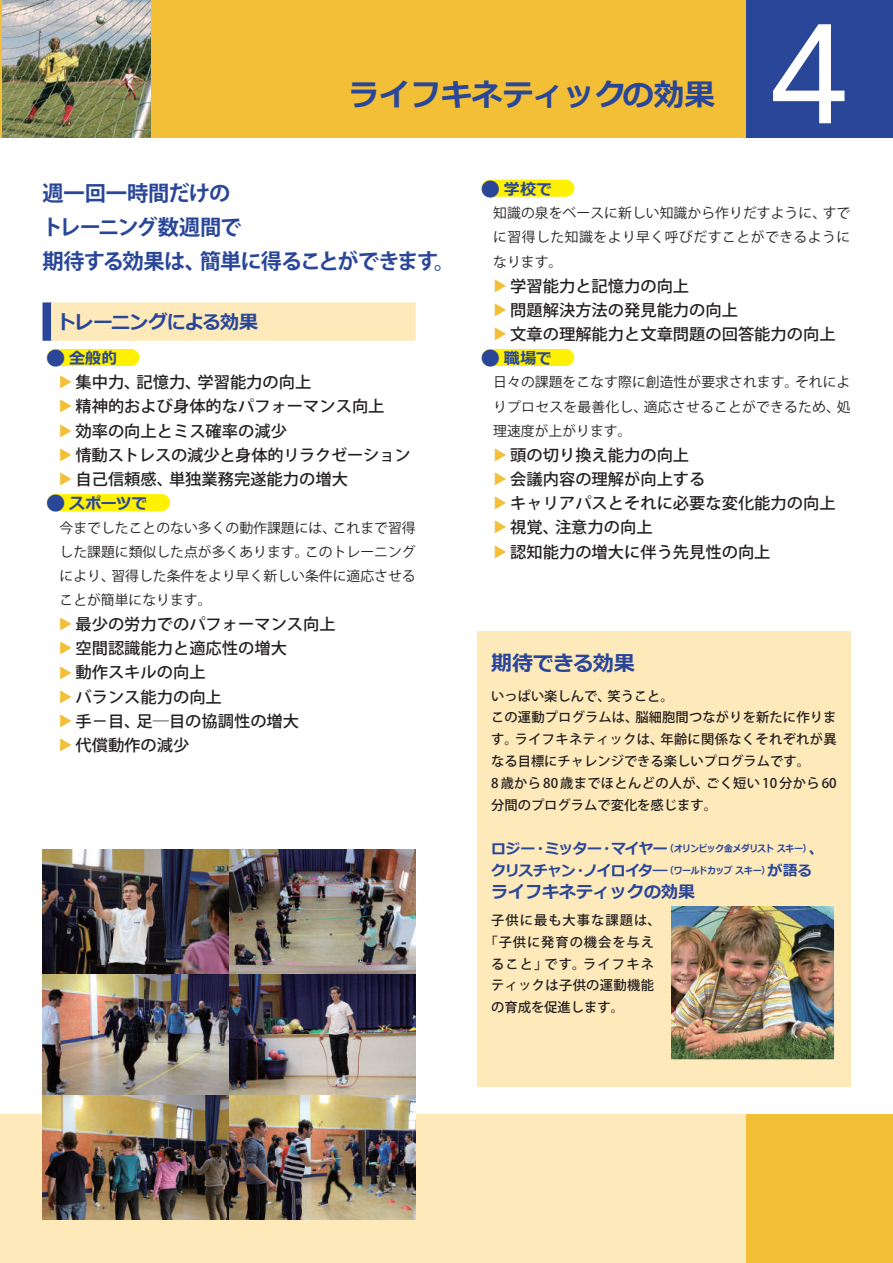
<style>
.page{position:relative;width:893px;height:1263px;background:#fff}
.page>*{position:absolute;margin:0;border:0;box-sizing:border-box;transform-origin:0 0}
.t1{font:125.55px "UD Shin Go NT Pro";color:#fff}
.t2{font:700 30.9px "Meiryo";color:#294699}
.t3{font:700 21.3px/34px "Koz Go Pro";letter-spacing:-.045em;color:#294699}
.t4{font:700 21.3px "Meiryo";letter-spacing:-.035em;color:#294699}
.t5{font:700 19.2px "Meiryo";letter-spacing:-.05em;color:#294699}
.t6{font:700 16.95px "Meiryo";color:#294699}
.t7{font:500 15.9px "Koz Go Pro";color:#231f20}
.t8{font:700 15.9px "Meiryo";letter-spacing:.01em;color:#294699}
.t9{font:700 14.85px "Meiryo";letter-spacing:-.06em;color:#294699}
.t10{font:13.8px/24.2px "Koz Go Pro";letter-spacing:.005em;color:#231f20;text-align:justify}
.t11{font:13.8px "Koz Go Pro";color:#f3bf37}
.t12{font:500 13.35px/21.8px "Koz Go Pro";letter-spacing:.01em;color:#231f20}
.t13{font:500 13.35px "Koz Go Pro";letter-spacing:.075em;color:#231f20}
.t14{font:500 13.35px "Koz Go Pro";letter-spacing:.07em;color:#231f20}
.t15{font:500 13.35px "Koz Go Pro";letter-spacing:.08em;color:#231f20}
.t16{font:700 9.6px "Meiryo";letter-spacing:-.035em;color:#294699;scale:.9 1}
.s1{font-size:26.55px}
.s2{font-size:14.85px}
.s3{font-size:9.6px}
</style>
<div class="page">
<hr style="left:0;top:1114px;width:4px;height:149px;background:#fee9ba">
<div style="left:2px;top:1114px;width:891px;height:149px;background:#fee9ba"></div>
<hr style="left:0;top:0;width:3px;height:138px;background:#f3bf37">
<div style="left:2px;top:0;width:891px;height:138px;background:#f3bf37"></div>
<div style="left:746px;top:0;width:147px;height:138px;background:#294699"></div>
<div style="left:746px;top:1114px;width:147px;height:149px;background:#f3bf37"></div>
<img style="left:2px;top:0;width:149px;height:138px">
<img style="left:43px;top:849px;width:373px;height:370px">
<svg style="left:565px;top:180px;width:1px;height:17px"></svg>
<div style="left:488px;top:180px;width:77px;height:17px;background:#fff101"></div>
<svg style="left:565px;top:349px;width:1px;height:17px"></svg>
<div style="left:488px;top:349px;width:77px;height:17px;background:#fff101"></div>
<div style="left:43px;top:302px;width:9px;height:39px;background:#294699"></div>
<div style="left:51px;top:302px;width:365px;height:39px;background:#fee9ba"></div>
<svg style="left:130px;top:349px;width:1px;height:17px"></svg>
<div style="left:53px;top:349px;width:77px;height:17px;background:#fff101"></div>
<svg style="left:161px;top:494px;width:1px;height:17px"></svg>
<div style="left:53px;top:494px;width:108px;height:17px;background:#fff101"></div>
<div style="left:477px;top:631px;width:373px;height:455px;background:#fee9ba"></div>
<img style="left:671px;top:907px;width:163px;height:153px">
<h2 class="t2" style="left:349px;top:73px;width:368px">ライフキネティックの効果</h2>
<h1 class="t1" style="left:767px;top:-26px;width:84px">4</h1>
<h3 class="t3" style="left:42px;top:177px;width:415px">週一回一時間だけの<br>トレーニング数週間で<br>期待する効果は、簡単に得ることができます。</h3>
<p class="t5" style="left:57px;top:309px;width:203px">トレーニングによる効果</p>
<p class="t8" style="left:43px;top:347px;width:76px"><span class="s1">●</span>全般的</p>
<p class="t11" style="left:74px;top:375px;width:15px;rotate:90deg">▲</p>
<p class="t7" style="left:76px;top:372px;width:237px">集中力、記憶力、学習能力の向上</p>
<p class="t11" style="left:74px;top:399px;width:15px;rotate:90deg">▲</p>
<p class="t7" style="left:76px;top:396px;width:311px">精神的および身体的なパフォーマンス向上</p>
<p class="t11" style="left:74px;top:424px;width:15px;rotate:90deg">▲</p>
<p class="t7" style="left:76px;top:421px;width:213px">効率の向上とミス確率の減少</p>
<p class="t11" style="left:74px;top:448px;width:15px;rotate:90deg">▲</p>
<p class="t7" style="left:75px;top:445px;width:337px">情動ストレスの減少と身体的リラクゼーション</p>
<p class="t11" style="left:74px;top:472px;width:15px;rotate:90deg">▲</p>
<p class="t7" style="left:76px;top:469px;width:274px">自己信頼感、単独業務完遂能力の増大</p>
<p class="t8" style="left:43px;top:492px;width:107px"><span class="s1">●</span>スポーツで</p>
<p class="t10" style="left:60px;top:516px;width:358px">今までしたことのない多くの動作課題には、これまで習得した課題に類似した点が多くあります。このトレーニングにより、習得した条件をより早く新しい条件に適応させることが簡単になります。</p>
<p class="t11" style="left:74px;top:617px;width:15px;rotate:90deg">▲</p>
<p class="t7" style="left:76px;top:614px;width:262px">最少の労力でのパフォーマンス向上</p>
<p class="t11" style="left:74px;top:641px;width:15px;rotate:90deg">▲</p>
<p class="t7" style="left:76px;top:638px;width:213px">空間認識能力と適応性の増大</p>
<p class="t11" style="left:74px;top:665px;width:15px;rotate:90deg">▲</p>
<p class="t7" style="left:76px;top:662px;width:132px">動作スキルの向上</p>
<p class="t11" style="left:74px;top:690px;width:15px;rotate:90deg">▲</p>
<p class="t7" style="left:76px;top:687px;width:148px">バランス能力の向上</p>
<p class="t11" style="left:74px;top:714px;width:15px;rotate:90deg">▲</p>
<p class="t7" style="left:76px;top:711px;width:225px">手－目、足―目の協調性の増大</p>
<p class="t11" style="left:74px;top:738px;width:15px;rotate:90deg">▲</p>
<p class="t7" style="left:76px;top:735px;width:115px">代償動作の減少</p>
<p class="t8" style="left:477px;top:178px;width:76px"><span class="s1">●</span>学校で</p>
<p class="t10" style="left:493px;top:201px;width:359px">知識の泉をベースに新しい知識から作りだすように、すでに習得した知識をより早く呼びだすことができるようになります。</p>
<p class="t11" style="left:509px;top:279px;width:15px;rotate:90deg">▲</p>
<p class="t7" style="left:510px;top:275px;width:180px">学習能力と記憶力の向上</p>
<p class="t11" style="left:509px;top:303px;width:15px;rotate:90deg">▲</p>
<p class="t7" style="left:510px;top:300px;width:229px">問題解決方法の発見能力の向上</p>
<p class="t11" style="left:509px;top:327px;width:15px;rotate:90deg">▲</p>
<p class="t7" style="left:510px;top:324px;width:327px">文章の理解能力と文章問題の回答能力の向上</p>
<p class="t8" style="left:477px;top:347px;width:76px"><span class="s1">●</span>職場で</p>
<p class="t10" style="left:493px;top:371px;width:359px">日々の課題をこなす際に創造性が要求されます。それによりプロセスを最善化し、適応させることができるため、処理速度が上がります。</p>
<p class="t11" style="left:509px;top:448px;width:15px;rotate:90deg">▲</p>
<p class="t7" style="left:510px;top:445px;width:180px">頭の切り換え能力の向上</p>
<p class="t11" style="left:509px;top:472px;width:15px;rotate:90deg">▲</p>
<p class="t7" style="left:510px;top:469px;width:197px">会議内容の理解が向上する</p>
<p class="t11" style="left:509px;top:496px;width:15px;rotate:90deg">▲</p>
<p class="t7" style="left:510px;top:493px;width:327px">キャリアパスとそれに必要な変化能力の向上</p>
<p class="t11" style="left:509px;top:520px;width:15px;rotate:90deg">▲</p>
<p class="t7" style="left:510px;top:517px;width:144px">視覚、注意力の向上</p>
<p class="t11" style="left:509px;top:545px;width:15px;rotate:90deg">▲</p>
<p class="t7" style="left:510px;top:541px;width:262px">認知能力の増大に伴う先見性の向上</p>
<h3 class="t4" style="left:491px;top:648px;width:145px">期待できる効果</h3>
<p class="t12" style="left:491px;top:685px;width:347px">いっぱい楽しんで、笑うこと。<br>この運動プログラムは、脳細胞間つながりを新たに作ります。ライフキネティックは、年齢に関係なくそれぞれが異なる目標にチャレンジできる楽しいプログラムです。<br>8 歳から 80 歳までほとんどの人が、ごく短い 10 分から 60分間のプログラムで変化を感じます。</p>
<p class="t16" style="left:491px;top:841px;width:371px"><span class="s2">ロジー・ミッター・マイヤー</span>（オリンピック金メダリスト スキー）<span class="s2">、</span></p>
<p class="t9" style="left:491px;top:860px;width:323px">クリスチャン・ノイロイタ―<span class="s3">（ワールドカップ スキー）</span>が語る</p>
<p class="t6" style="left:491px;top:880px;width:206px">ライフキネティックの効果</p>
<p class="t13" style="left:491px;top:911px;width:171px">子供に最も大事な課題は、</p>
<p class="t14" style="left:484px;top:933px;width:171px">「子供に発育の機会を与え</p>
<p class="t15" style="left:491px;top:955px;width:164px">ること」です。ライフキネ</p>
<p class="t12" style="left:491px;top:975px;width:164px">ティックは子供の運動機能</p>
<p class="t12" style="left:491px;top:997px;width:134px">の育成を促進します。</p>
</div>
